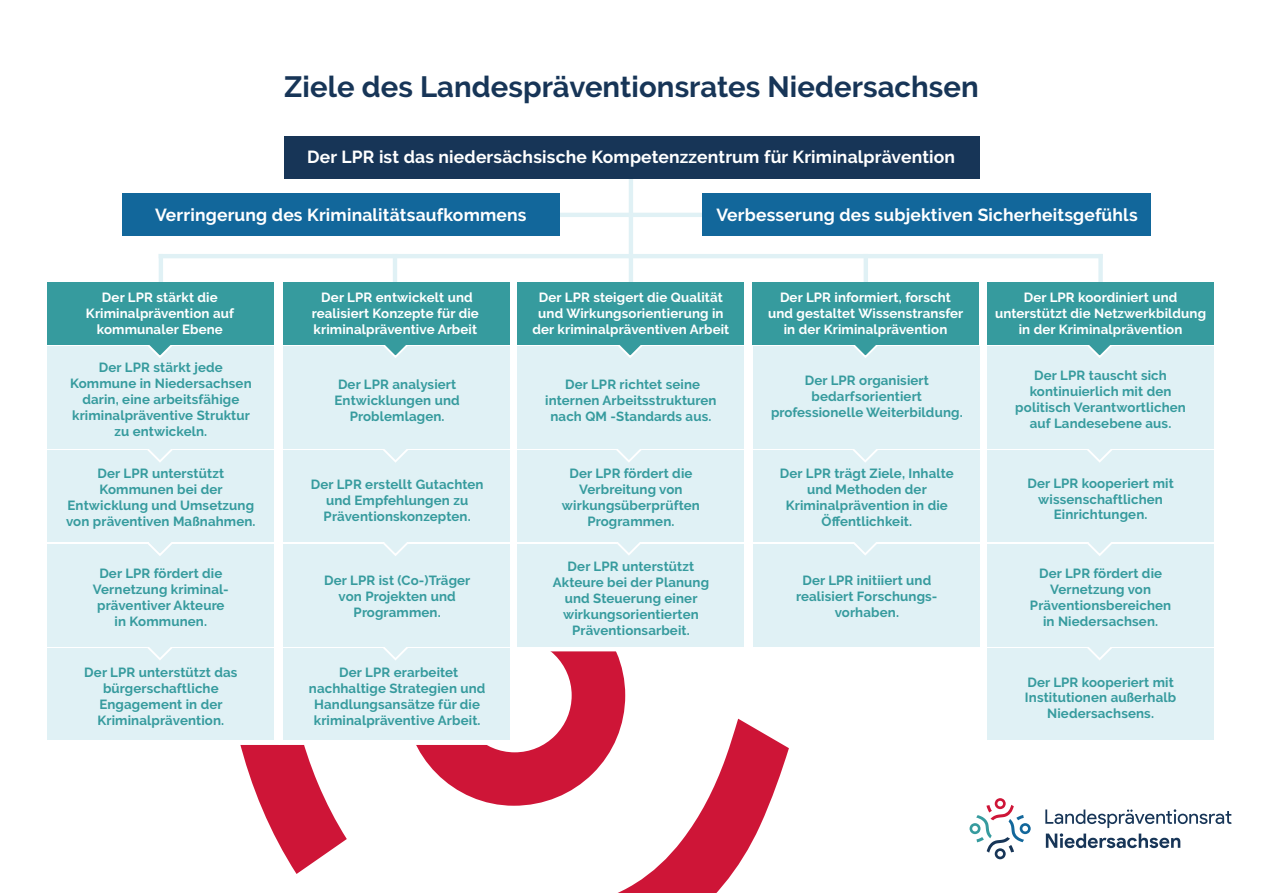
<style>
.page{position:relative;width:1263px;height:893px;background:#fff}
.page>*{position:absolute;margin:0;border:0;box-sizing:border-box;transform-origin:0 0}
.t1{font:700 29.25px "Raleway";letter-spacing:.005em;color:#173557}
.t2{font:700 17.4px "Raleway";letter-spacing:.01em;color:#fff}
.t3{font:700 13.2px "Raleway";letter-spacing:.01em;color:#369b9e}
.t4{font:700 13.2px "Raleway";letter-spacing:.01em;color:#fff}
</style>
<div class="page">
<svg style="left:550px;top:651px;width:75px;height:68px;fill:#ce1537"></svg>
<svg style="left:416px;top:719px;width:373px;height:174px"></svg>
<svg style="left:240px;top:745px;width:107px;height:129px"></svg>
<div style="left:1098px;top:254px;width:5px;height:59px;background:#e0f1f5"></div>
<hr style="left:393px;top:254px;width:4px;height:59px;background:#e0f1f5">
<hr style="left:159px;top:254px;width:4px;height:59px;background:#e0f1f5">
<hr style="left:522px;top:213px;width:217px;height:4px;background:#e0f1f5">
<hr style="left:864px;top:254px;width:4px;height:47px;background:#e0f1f5">
<hr style="left:629px;top:155px;width:4px;height:158px;background:#e0f1f5">
<hr style="left:159px;top:254px;width:944px;height:4px;background:#e0f1f5">
<div style="left:517px;top:544px;width:227px;height:102px;background:#e0f1f5"></div>
<svg style="left:618px;top:542px;width:22px;height:13px"></svg>
<div style="left:517px;top:451px;width:227px;height:91px;background:#e0f1f5"></div>
<svg style="left:614px;top:448px;width:31px;height:14px"></svg>
<div style="left:517px;top:346px;width:227px;height:102px;background:#e0f1f5"></div>
<div style="left:753px;top:544px;width:227px;height:102px;background:#e0f1f5"></div>
<svg style="left:854px;top:542px;width:23px;height:13px"></svg>
<div style="left:753px;top:451px;width:227px;height:91px;background:#e0f1f5"></div>
<svg style="left:850px;top:448px;width:31px;height:15px"></svg>
<svg style="left:615px;top:344px;width:31px;height:14px"></svg>
<div style="left:987px;top:648px;width:227px;height:92px;background:#e0f1f5"></div>
<svg style="left:1084px;top:646px;width:31px;height:14px"></svg>
<div style="left:987px;top:544px;width:227px;height:102px;background:#e0f1f5"></div>
<svg style="left:1088px;top:542px;width:24px;height:14px"></svg>
<div style="left:987px;top:451px;width:227px;height:91px;background:#e0f1f5"></div>
<svg style="left:1084px;top:448px;width:31px;height:15px"></svg>
<div style="left:987px;top:346px;width:227px;height:102px;background:#e0f1f5"></div>
<svg style="left:1084px;top:344px;width:31px;height:14px"></svg>
<div style="left:987px;top:282px;width:227px;height:62px;background:#369b9e"></div>
<div style="left:283px;top:648px;width:227px;height:92px;background:#e0f1f5"></div>
<svg style="left:380px;top:646px;width:31px;height:14px"></svg>
<div style="left:283px;top:544px;width:227px;height:102px;background:#e0f1f5"></div>
<svg style="left:384px;top:542px;width:23px;height:14px"></svg>
<div style="left:283px;top:451px;width:227px;height:91px;background:#e0f1f5"></div>
<svg style="left:380px;top:448px;width:31px;height:15px"></svg>
<div style="left:283px;top:346px;width:227px;height:102px;background:#e0f1f5"></div>
<svg style="left:380px;top:344px;width:31px;height:14px"></svg>
<div style="left:283px;top:282px;width:227px;height:62px;background:#369b9e"></div>
<div style="left:48px;top:648px;width:226px;height:92px;background:#e0f1f5"></div>
<svg style="left:145px;top:646px;width:31px;height:14px"></svg>
<div style="left:48px;top:544px;width:226px;height:102px;background:#e0f1f5"></div>
<svg style="left:148px;top:542px;width:24px;height:14px"></svg>
<div style="left:48px;top:451px;width:226px;height:91px;background:#e0f1f5"></div>
<svg style="left:145px;top:448px;width:31px;height:14px"></svg>
<div style="left:48px;top:346px;width:226px;height:102px;background:#e0f1f5"></div>
<svg style="left:145px;top:344px;width:31px;height:14px"></svg>
<div style="left:48px;top:282px;width:226px;height:62px;background:#369b9e"></div>
<div style="left:702px;top:193px;width:448px;height:43px;background:#12679b"></div>
<div style="left:122px;top:193px;width:438px;height:43px;background:#12679b"></div>
<div style="left:284px;top:136px;width:695px;height:42px;background:#173557"></div>
<svg style="left:1045px;top:809px;width:186px;height:39px"></svg>
<svg style="left:969px;top:798px;width:62px;height:61px"></svg>
<div style="left:517px;top:282px;width:227px;height:62px;background:#369b9e"></div>
<div style="left:753px;top:346px;width:227px;height:102px;background:#e0f1f5"></div>
<svg style="left:850px;top:344px;width:31px;height:14px"></svg>
<div style="left:752px;top:282px;width:227px;height:62px;background:#369b9e"></div>
<p class="t1" style="left:284px;top:70px;width:696px">Ziele des Landespräventionsrates Niedersachsen</p>
<p class="t2" style="left:307px;top:147px;width:649px">Der LPR ist das niedersächsische Kompetenzzentrum für Kriminalprävention</p>
<p class="t2" style="left:155px;top:205px;width:373px">Verringerung des Kriminalitätsaufkommens</p>
<p class="t2" style="left:716px;top:205px;width:423px">Verbesserung des subjektiven Sicherheitsgefühls</p>
<p class="t4" style="left:102px;top:290px;width:117px">Der LPR stärkt die</p>
<p class="t4" style="left:86px;top:306px;width:150px">Kriminalprävention auf</p>
<p class="t4" style="left:97px;top:322px;width:128px">kommunaler Ebene</p>
<p class="t3" style="left:99px;top:360px;width:125px">Der LPR stärkt jede</p>
<p class="t3" style="left:70px;top:376px;width:183px">Kommune in Niedersachsen</p>
<p class="t3" style="left:82px;top:392px;width:158px">darin, eine arbeitsfähige</p>
<p class="t3" style="left:72px;top:408px;width:179px">kriminalpräventive Struktur</p>
<p class="t3" style="left:114px;top:423px;width:94px">zu entwickeln.</p>
<p class="t3" style="left:98px;top:466px;width:128px">Der LPR unterstützt</p>
<p class="t3" style="left:99px;top:482px;width:125px">Kommunen bei der</p>
<p class="t3" style="left:68px;top:498px;width:188px">Entwicklung und Umsetzung</p>
<p class="t3" style="left:66px;top:514px;width:191px">von präventiven Maßnahmen.</p>
<p class="t3" style="left:99px;top:566px;width:125px">Der LPR fördert die</p>
<p class="t3" style="left:93px;top:582px;width:137px">Vernetzung kriminal-</p>
<p class="t3" style="left:97px;top:598px;width:129px">präventiver Akteure</p>
<p class="t3" style="left:115px;top:614px;width:94px">in Kommunen.</p>
<p class="t3" style="left:84px;top:665px;width:155px">Der LPR unterstützt das</p>
<p class="t3" style="left:103px;top:681px;width:117px">bürgerschaftliche</p>
<p class="t3" style="left:99px;top:697px;width:125px">Engagement in der</p>
<p class="t3" style="left:98px;top:713px;width:128px">Kriminalprävention.</p>
<p class="t4" style="left:321px;top:290px;width:153px">Der LPR entwickelt und</p>
<p class="t4" style="left:312px;top:306px;width:168px">realisiert Konzepte für die</p>
<p class="t4" style="left:314px;top:322px;width:165px">kriminalpräventive Arbeit</p>
<p class="t3" style="left:338px;top:377px;width:120px">Der LPR analysiert</p>
<p class="t3" style="left:335px;top:393px;width:127px">Entwicklungen und</p>
<p class="t3" style="left:350px;top:409px;width:96px">Problemlagen.</p>
<p class="t3" style="left:311px;top:476px;width:174px">Der LPR erstellt Gutachten</p>
<p class="t3" style="left:326px;top:492px;width:144px">und Empfehlungen zu</p>
<p class="t3" style="left:324px;top:508px;width:149px">Präventionskonzepten.</p>
<p class="t3" style="left:324px;top:573px;width:148px">Der LPR ist (Co-)Träger</p>
<p class="t3" style="left:339px;top:589px;width:119px">von Projekten und</p>
<p class="t3" style="left:354px;top:605px;width:89px">Programmen.</p>
<p class="t3" style="left:339px;top:665px;width:121px">Der LPR erarbeitet</p>
<p class="t3" style="left:309px;top:681px;width:178px">nachhaltige Strategien und</p>
<p class="t3" style="left:314px;top:697px;width:167px">Handlungsansätze für die</p>
<p class="t3" style="left:314px;top:713px;width:168px">kriminalpräventive Arbeit.</p>
<p class="t4" style="left:539px;top:290px;width:186px">Der LPR steigert die Qualität</p>
<p class="t4" style="left:538px;top:306px;width:187px">und Wirkungsorientierung in</p>
<p class="t4" style="left:532px;top:322px;width:198px">der kriminalpräventiven Arbeit</p>
<p class="t3" style="left:565px;top:377px;width:137px">Der LPR richtet seine</p>
<p class="t3" style="left:545px;top:393px;width:173px">internen Arbeitsstrukturen</p>
<p class="t3" style="left:550px;top:409px;width:162px">nach QM -Standards aus.</p>
<p class="t3" style="left:569px;top:466px;width:125px">Der LPR fördert die</p>
<p class="t3" style="left:579px;top:482px;width:105px">Verbreitung von</p>
<p class="t3" style="left:562px;top:498px;width:139px">wirkungsüberprüften</p>
<p class="t3" style="left:587px;top:514px;width:89px">Programmen.</p>
<p class="t3" style="left:568px;top:559px;width:128px">Der LPR unterstützt</p>
<p class="t3" style="left:553px;top:575px;width:158px">Akteure bei der Planung</p>
<p class="t3" style="left:565px;top:590px;width:134px">und Steuerung einer</p>
<p class="t3" style="left:563px;top:606px;width:137px">wirkungsorientierten</p>
<p class="t3" style="left:572px;top:622px;width:119px">Präventionsarbeit.</p>
<p class="t4" style="left:780px;top:290px;width:173px">Der LPR informiert, forscht</p>
<p class="t4" style="left:768px;top:306px;width:197px">und gestaltet Wissenstransfer</p>
<p class="t4" style="left:784px;top:322px;width:165px">in der Kriminalprävention</p>
<p class="t3" style="left:805px;top:373px;width:126px">Der LPR organisiert</p>
<p class="t3" style="left:812px;top:389px;width:112px">bedarfsorientiert</p>
<p class="t3" style="left:771px;top:405px;width:193px">professionelle Weiterbildung.</p>
<p class="t3" style="left:780px;top:466px;width:176px">Der LPR trägt Ziele, Inhalte</p>
<p class="t3" style="left:807px;top:482px;width:121px">und Methoden der</p>
<p class="t3" style="left:786px;top:498px;width:164px">Kriminalprävention in die</p>
<p class="t3" style="left:822px;top:514px;width:92px">Öffentlichkeit.</p>
<p class="t3" style="left:802px;top:573px;width:130px">Der LPR initiiert und</p>
<p class="t3" style="left:796px;top:589px;width:143px">realisiert Forschungs-</p>
<p class="t3" style="left:835px;top:605px;width:66px">vorhaben.</p>
<p class="t4" style="left:1024px;top:290px;width:155px">Der LPR koordiniert und</p>
<p class="t4" style="left:995px;top:306px;width:213px">unterstützt die Netzwerkbildung</p>
<p class="t4" style="left:1019px;top:322px;width:165px">in der Kriminalprävention</p>
<p class="t3" style="left:1034px;top:368px;width:134px">Der LPR tauscht sich</p>
<p class="t3" style="left:1030px;top:384px;width:143px">kontinuierlich mit den</p>
<p class="t3" style="left:1015px;top:400px;width:172px">politisch Verantwortlichen</p>
<p class="t3" style="left:1030px;top:416px;width:143px">auf Landesebene aus.</p>
<p class="t3" style="left:1027px;top:475px;width:148px">Der LPR kooperiert mit</p>
<p class="t3" style="left:1038px;top:491px;width:126px">wissenschaftlichen</p>
<p class="t3" style="left:1054px;top:507px;width:95px">Einrichtungen.</p>
<p class="t3" style="left:1039px;top:566px;width:125px">Der LPR fördert die</p>
<p class="t3" style="left:1050px;top:582px;width:103px">Vernetzung von</p>
<p class="t3" style="left:1030px;top:598px;width:143px">Präventionsbereichen</p>
<p class="t3" style="left:1043px;top:614px;width:117px">in Niedersachsen.</p>
<p class="t3" style="left:1027px;top:674px;width:148px">Der LPR kooperiert mit</p>
<p class="t3" style="left:1025px;top:690px;width:153px">Institutionen außerhalb</p>
<p class="t3" style="left:1047px;top:706px;width:108px">Niedersachsens.</p>
</div>
